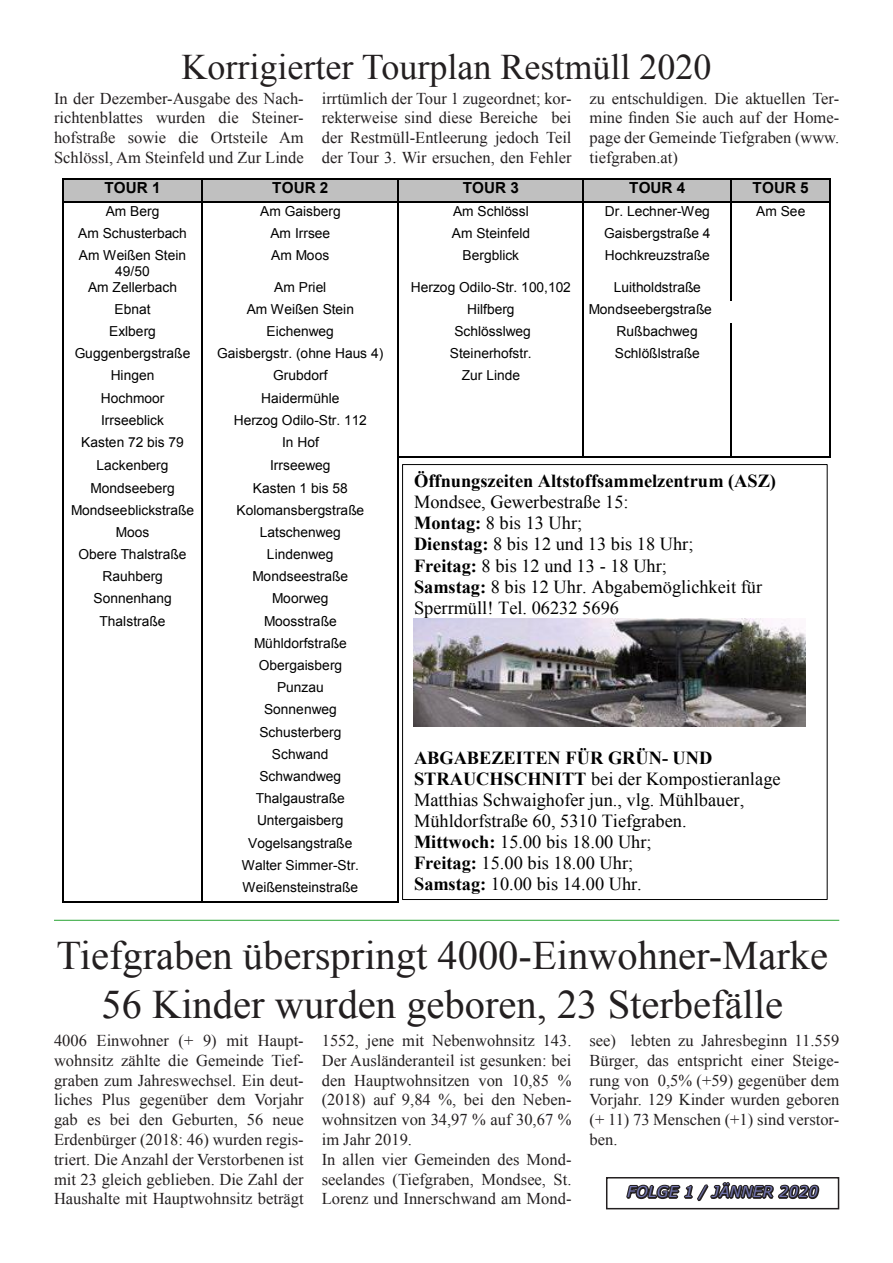
<style>
.page{position:relative;width:893px;height:1263px;background:#fff}
.page>*{position:absolute;margin:0;border:0;box-sizing:border-box;transform-origin:0 0}
.t1{font:40.5px "Times New Roman";color:#231f20}
.t2{font:36px "Times New Roman";color:#231f20}
.t3{font:18.3px/21px "Times New Roman";color:#000}
.t4{font:16.5px/19.8px "Times New Roman";color:#231f20;text-align:justify}
.t5{font:700 15.3px "Arial";letter-spacing:.005em;color:#000}
.Überschriften_klein{font:italic 15px "Verdana";letter-spacing:.02em;color:#7477b0}
.t6{font:13.8px/22.2px "Arial";letter-spacing:.005em;color:#000;text-align:center}
.s1{font-weight:700}
</style>
<div class="page">
<div style="left:606px;top:1177px;width:233px;height:32px;border:2px solid #231f20"></div>
<svg style="left:624px;top:1177px;width:197px;height:30px"></svg>
<div style="left:63px;top:179px;width:139px;height:23px;background:#c0c0c0"></div>
<div style="left:203px;top:179px;width:195px;height:23px;background:#c0c0c0"></div>
<div style="left:399px;top:179px;width:184px;height:23px;background:#c0c0c0"></div>
<div style="left:584px;top:179px;width:147px;height:23px;background:#c0c0c0"></div>
<div style="left:732px;top:179px;width:97px;height:23px;background:#c0c0c0"></div>
<hr style="left:63px;top:178px;width:139px;height:1px;background:#000">
<hr style="left:203px;top:178px;width:195px;height:1px;background:#000">
<hr style="left:399px;top:178px;width:184px;height:1px;background:#000">
<hr style="left:584px;top:178px;width:147px;height:1px;background:#000">
<hr style="left:732px;top:178px;width:97px;height:1px;background:#000">
<hr style="left:829px;top:179px;width:2px;height:23px;background:#000">
<hr style="left:63px;top:202px;width:139px;height:1px;background:#000">
<hr style="left:203px;top:202px;width:195px;height:1px;background:#000">
<hr style="left:399px;top:202px;width:184px;height:1px;background:#000">
<hr style="left:584px;top:202px;width:147px;height:1px;background:#000">
<hr style="left:732px;top:202px;width:97px;height:1px;background:#000">
<hr style="left:829px;top:203px;width:2px;height:22px;background:#000">
<svg style="left:62px;top:178px;width:1px;height:69px"></svg>
<svg style="left:202px;top:178px;width:1px;height:69px"></svg>
<svg style="left:398px;top:178px;width:1px;height:69px"></svg>
<svg style="left:583px;top:178px;width:1px;height:69px"></svg>
<svg style="left:731px;top:178px;width:1px;height:69px"></svg>
<hr style="left:829px;top:225px;width:2px;height:22px;background:#000">
<hr style="left:62px;top:247px;width:1px;height:32px;background:#000">
<hr style="left:202px;top:247px;width:1px;height:32px;background:#000">
<hr style="left:398px;top:247px;width:1px;height:32px;background:#000">
<hr style="left:583px;top:247px;width:1px;height:32px;background:#000">
<hr style="left:731px;top:247px;width:1px;height:32px;background:#000">
<hr style="left:829px;top:247px;width:2px;height:32px;background:#000">
<svg style="left:731px;top:279px;width:1px;height:22px"></svg>
<hr style="left:829px;top:279px;width:2px;height:22px;background:#000">
<hr style="left:829px;top:301px;width:2px;height:22px;background:#000">
<hr style="left:829px;top:323px;width:2px;height:22px;background:#000">
<hr style="left:829px;top:345px;width:2px;height:22px;background:#000">
<hr style="left:829px;top:367px;width:2px;height:23px;background:#000">
<hr style="left:829px;top:390px;width:2px;height:22px;background:#000">
<hr style="left:829px;top:412px;width:2px;height:22px;background:#000">
<hr style="left:829px;top:434px;width:2px;height:22px;background:#000">
<hr style="left:399px;top:456px;width:184px;height:1px;background:#000">
<svg style="left:583px;top:279px;width:2px;height:178px"></svg>
<hr style="left:585px;top:456px;width:146px;height:1px;background:#000">
<svg style="left:731px;top:323px;width:2px;height:134px"></svg>
<hr style="left:733px;top:456px;width:96px;height:1px;background:#000">
<svg style="left:62px;top:279px;width:2px;height:623px"></svg>
<hr style="left:64px;top:901px;width:138px;height:1px;background:#000">
<svg style="left:202px;top:279px;width:2px;height:623px"></svg>
<hr style="left:204px;top:901px;width:194px;height:1px;background:#000">
<svg style="left:398px;top:279px;width:1px;height:623px"></svg>
<img style="left:414px;top:618px;width:392px;height:108px">
<hr style="left:54px;top:920px;width:785px;height:1px;background:#40ae49">
<p class="t2" style="left:182px;top:43px;width:531px">Korrigierter Tourplan Restmüll 2020</p>
<p class="t4" style="left:54px;top:88px;width:251px">In der Dezember-Ausgabe des Nach&shy;richtenblattes wurden die Steiner&shy;hofstraße sowie die Ortsteile Am Schlössl, Am Steinfeld und Zur Linde</p>
<p class="t4" style="left:322px;top:88px;width:251px">irrtümlich der Tour 1 zugeordnet; kor&shy;rekterweise sind diese Bereiche bei der Restmüll-Entleerung jedoch Teil der Tour 3. Wir ersuchen, den Fehler</p>
<p class="t4" style="left:589px;top:88px;width:251px">zu entschuldigen. Die aktuellen Ter&shy;mine finden Sie auch auf der Home&shy;page der Gemeinde Tiefgraben (www. tiefgraben.at)</p>
<p class="t5" style="left:104px;top:178px;width:58px">TOUR 1</p>
<p class="t5" style="left:272px;top:178px;width:58px">TOUR 2</p>
<p class="t5" style="left:463px;top:178px;width:58px">TOUR 3</p>
<p class="t5" style="left:629px;top:178px;width:58px">TOUR 4</p>
<p class="t5" style="left:752px;top:178px;width:58px">TOUR 5</p>
<p class="t6" style="left:106px;top:200px;width:55px">Am Berg</p>
<p class="t6" style="left:260px;top:200px;width:82px">Am Gaisberg</p>
<p class="t6" style="left:453px;top:200px;width:77px">Am Schlössl</p>
<p class="t6" style="left:605px;top:200px;width:106px">Dr. Lechner-Weg</p>
<p class="t6" style="left:756px;top:200px;width:51px">Am See</p>
<p class="t6" style="left:78px;top:222px;width:110px">Am Schusterbach</p>
<p class="t6" style="left:270px;top:222px;width:61px">Am Irrsee</p>
<p class="t6" style="left:452px;top:222px;width:80px">Am Steinfeld</p>
<p class="t6" style="left:604px;top:222px;width:108px">Gaisbergstraße 4</p>
<p class="t6" style="left:79px;top:247px;width:109px;line-height:15.9px">Am Weißen Stein<br>49/50</p>
<p class="t6" style="left:271px;top:244px;width:60px">Am Moos</p>
<p class="t6" style="left:463px;top:244px;width:58px">Bergblick</p>
<p class="t6" style="left:605px;top:244px;width:106px">Hochkreuzstraße</p>
<p class="t6" style="left:88px;top:276px;width:90px">Am Zellerbach</p>
<p class="t6" style="left:274px;top:276px;width:54px">Am Priel</p>
<p class="t6" style="left:411px;top:276px;width:162px">Herzog Odilo-Str. 100,102</p>
<p class="t6" style="left:614px;top:276px;width:89px">Luitholdstraße</p>
<p class="t6" style="left:115px;top:298px;width:38px">Ebnat</p>
<p class="t6" style="left:247px;top:298px;width:109px">Am Weißen Stein</p>
<p class="t6" style="left:467px;top:298px;width:49px">Hilfberg</p>
<p class="t6" style="left:589px;top:298px;width:125px">Mondseebergstraße</p>
<p class="t6" style="left:109px;top:320px;width:48px">Exlberg</p>
<p class="t6" style="left:267px;top:320px;width:69px">Eichenweg</p>
<p class="t6" style="left:454px;top:320px;width:78px">Schlösslweg</p>
<p class="t6" style="left:617px;top:320px;width:83px">Rußbachweg</p>
<p class="t6" style="left:75px;top:342px;width:117px">Guggenbergstraße</p>
<p class="t6" style="left:217px;top:342px;width:168px">Gaisbergstr. (ohne Haus 4)</p>
<p class="t6" style="left:450px;top:342px;width:83px">Steinerhofstr.</p>
<p class="t6" style="left:615px;top:342px;width:87px">Schlößlstraße</p>
<p class="t6" style="left:111px;top:364px;width:45px">Hingen</p>
<p class="t6" style="left:273px;top:364px;width:56px">Grubdorf</p>
<p class="t6" style="left:462px;top:364px;width:60px">Zur Linde</p>
<p class="t6" style="left:101px;top:387px;width:65px">Hochmoor</p>
<p class="t6" style="left:261px;top:387px;width:80px">Haidermühle</p>
<p class="t6" style="left:101px;top:409px;width:64px">Irrseeblick</p>
<p class="t6" style="left:234px;top:409px;width:135px">Herzog Odilo-Str. 112</p>
<p class="t6" style="left:81px;top:431px;width:104px">Kasten 72 bis 79</p>
<p class="t6" style="left:282px;top:431px;width:38px">In Hof</p>
<p class="t6" style="left:97px;top:454px;width:74px">Lackenberg</p>
<p class="t6" style="left:270px;top:454px;width:62px">Irrseeweg</p>
<p class="t6" style="left:90px;top:477px;width:86px">Mondseeberg</p>
<p class="t6" style="left:253px;top:477px;width:96px">Kasten 1 bis 58</p>
<p class="t6" style="left:71px;top:499px;width:125px">Mondseeblickstraße</p>
<p class="t6" style="left:236px;top:499px;width:129px">Kolomansbergstraße</p>
<p class="t6" style="left:116px;top:521px;width:35px">Moos</p>
<p class="t6" style="left:260px;top:521px;width:83px">Latschenweg</p>
<p class="t6" style="left:79px;top:543px;width:109px">Obere Thalstraße</p>
<p class="t6" style="left:267px;top:543px;width:68px">Lindenweg</p>
<p class="t6" style="left:102px;top:565px;width:62px">Rauhberg</p>
<p class="t6" style="left:252px;top:565px;width:97px">Mondseestraße</p>
<p class="t6" style="left:94px;top:588px;width:80px">Sonnenhang</p>
<p class="t6" style="left:272px;top:588px;width:58px">Moorweg</p>
<p class="t6" style="left:100px;top:610px;width:67px">Thalstraße</p>
<p class="t6" style="left:242px;top:610px;width:119px">Moosstraße<br>Mühldorfstraße<br>Obergaisberg<br>Punzau<br>Sonnenweg<br>Schusterberg<br>Schwand<br>Schwandweg<br>Thalgaustraße<br>Untergaisberg<br>Vogelsangstraße<br>Walter Simmer-Str.<br>Weißensteinstraße</p>
<p class="t3" style="left:414px;top:470px;width:363px"><span class="s1">Öffnungszeiten Altstoffsammelzentrum (ASZ)<br></span>Mondsee, Gewerbestraße 15:<br><span class="s1">Montag:</span> 8 bis 13 Uhr;<br><span class="s1">Dienstag:</span> 8 bis 12 und 13 bis 18 Uhr;<br><span class="s1">Freitag:</span> 8 bis 12 und 13 - 18 Uhr;<br><span class="s1">Samstag:</span> 8 bis 12 Uhr. Abgabemöglichkeit für Sperrmüll! Tel. 06232 5696</p>
<p class="t3" style="left:414px;top:747px;width:368px"><span class="s1">ABGABEZEITEN FÜR GRÜN- UND STRAUCHSCHNITT</span> bei der Kompostieranlage Matthias Schwaighofer jun., vlg. Mühlbauer, Mühldorfstraße 60, 5310 Tiefgraben.<br><span class="s1">Mittwoch:</span> 15.00 bis 18.00 Uhr;<br><span class="s1">Freitag:</span> 15.00 bis 18.00 Uhr;<br><span class="s1">Samstag:</span> 10.00 bis 14.00 Uhr.</p>
<p class="t1" style="left:57px;top:929px;width:773px">Tiefgraben überspringt 4000-Einwohner-Marke</p>
<p class="t1" style="left:102px;top:977px;width:683px">56 Kinder wurden geboren, 23 Sterbefälle</p>
<p class="t4" style="left:54px;top:1030px;width:251px">4006 Einwohner (+ 9) mit Haupt&shy;wohnsitz zählte die Gemeinde Tief&shy;graben zum Jahreswechsel. Ein deut&shy;liches Plus gegenüber dem Vorjahr gab es bei den Geburten, 56 neue Erdenbürger (2018: 46) wurden regis&shy;triert. Die Anzahl der Verstorbenen ist mit 23 gleich geblieben. Die Zahl der Haushalte mit Hauptwohnsitz beträgt</p>
<p class="t4" style="left:322px;top:1030px;width:251px">1552, jene mit Nebenwohnsitz 143.<br>Der Ausländeranteil ist gesunken: bei den Hauptwohnsitzen von 10,85 % (2018) auf 9,84 %, bei den Neben&shy;wohnsitzen von 34,97 % auf 30,67 % im Jahr 2019.</p>
<p class="t4" style="left:589px;top:1030px;width:251px">see) lebten zu Jahresbeginn 11.559<br>Bürger, das entspricht einer Steige&shy;rung von 0,5% (+59) gegenüber dem Vorjahr. 129 Kinder wurden geboren (+ 11) 73 Menschen (+1) sind verstor&shy;ben.</p>
<p class="t4" style="left:322px;top:1149px;width:251px">In allen vier Gemeinden des Mond&shy;seelandes (Tiefgraben, Mondsee, St.<br>Lorenz und Innerschwand am Mond-</p>
<p class="Überschriften_klein" style="left:627px;top:1181px;width:192px">FOLGE 1 / JÄNNER 2020</p>
</div>
